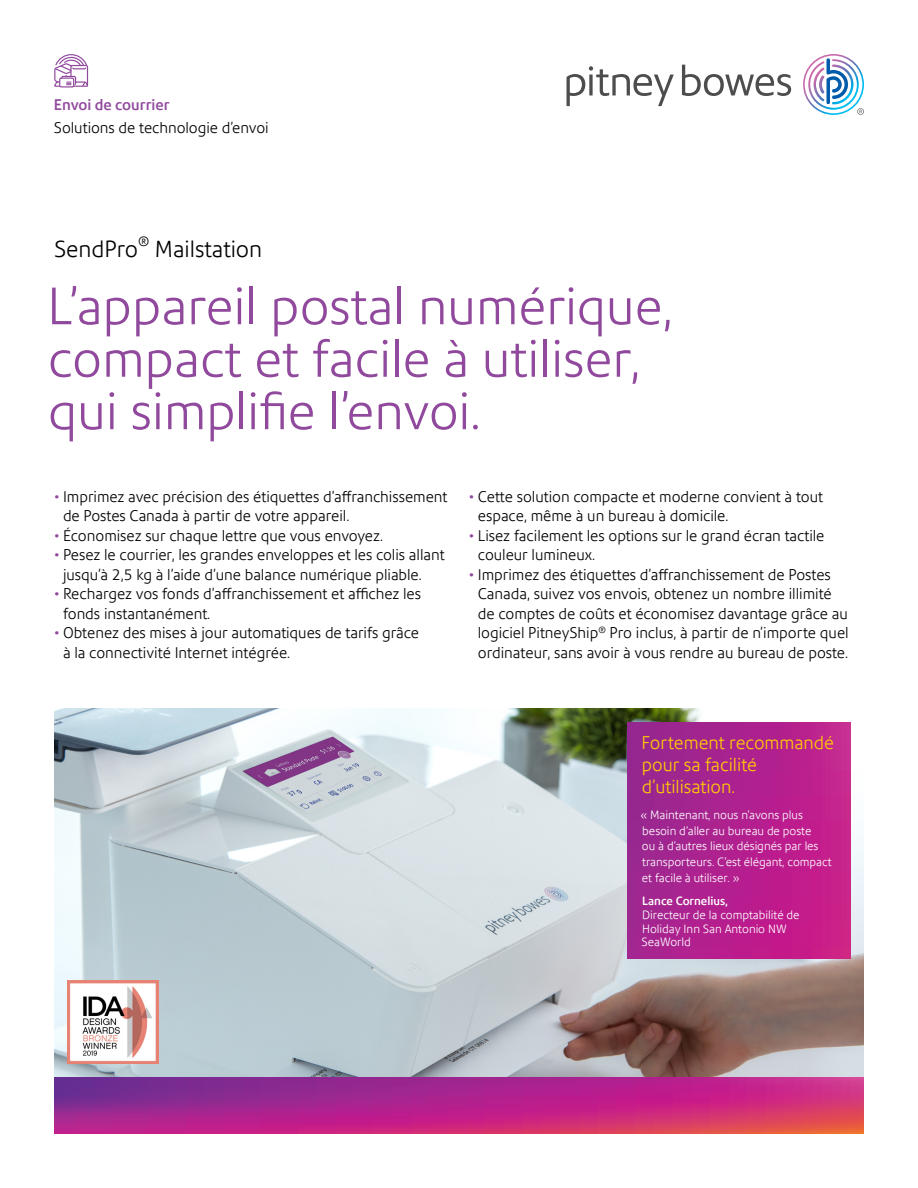
<style>
.page{position:relative;width:918px;height:1188px;background:#fff}
.page>*{position:absolute;margin:0;border:0;box-sizing:border-box;transform-origin:0 0}
.t1{font:300 51px/52.5px "Precision Sans";color:#90499c}
.t2{font:300 22.5px "Precision Sans";color:#000}
.t3{font:300 18px/22.2px "Precision Sans";color:#ffcb05}
.t4{font:300 15px/19.5px "Precision Sans";color:#000}
.t5{font:500 15px "Precision Sans";letter-spacing:-.005em;color:#90499c}
.t6{font:300 13.05px "Precision Sans";color:#000}
.t7{font:300 11.7px/15.9px "Precision Sans";color:#fff}
.t8{font:500 11.7px "Precision Sans";color:#fff}
.s1{color:#90499c}
</style>
<div class="page">
<svg style="left:54px;top:54px;width:34px;height:34px"></svg>
<img style="left:54px;top:708px;width:810px;height:369px">
<svg style="left:54px;top:1077px;width:810px;height:57px;background:#b52984"></svg>
<img style="left:68px;top:981px;width:90px;height:83px">
<div style="left:628px;top:722px;width:222px;height:236px;background:linear-gradient(to right,#992590,#ca1e8c)"></div>
<svg style="left:567px;top:65px;width:224px;height:41px"></svg>
<svg style="left:803px;top:54px;width:61px;height:61px"></svg>
<p class="t5" style="left:54px;top:96px;width:117px">Envoi de courrier</p>
<p class="t4" style="left:54px;top:118px;width:216px">Solutions de technologie d’envoi</p>
<h2 class="t2" style="left:54px;top:235px;width:86px">SendPro</h2>
<p class="t6" style="left:138px;top:234px;width:13px">®</p>
<h2 class="t2" style="left:155px;top:235px;width:109px">Mailstation</h2>
<h1 class="t1" style="left:47px;top:280px;width:627px">L’appareil postal numérique, compact et facile à utiliser, qui simplifie l’envoi.</h1>
<p class="t4" style="left:63px;top:487px;width:386px;text-indent:-9px"><span class="s1">•</span> Imprimez avec précision des étiquettes d’affranchissement de Postes Canada à partir de votre appareil.</p>
<p class="t4" style="left:54px;top:526px;width:331px"><span class="s1">•</span> Économisez sur chaque lettre que vous envoyez.</p>
<p class="t4" style="left:63px;top:545px;width:383px;text-indent:-9px"><span class="s1">•</span> Pesez le courrier, les grandes enveloppes et les colis allant jusqu’à 2,5 kg à l’aide d’une balance numérique pliable.</p>
<p class="t4" style="left:63px;top:584px;width:360px;text-indent:-9px"><span class="s1">•</span> Rechargez vos fonds d’affranchissement et affichez les fonds instantanément.</p>
<p class="t4" style="left:63px;top:623px;width:358px;text-indent:-9px"><span class="s1">•</span> Obtenez des mises à jour automatiques de tarifs grâce à la connectivité Internet intégrée.</p>
<p class="t4" style="left:478px;top:487px;width:347px;text-indent:-9px"><span class="s1">•</span> Cette solution compacte et moderne convient à tout espace, même à un bureau à domicile.</p>
<p class="t4" style="left:478px;top:526px;width:348px;text-indent:-9px"><span class="s1">•</span> Lisez facilement les options sur le grand écran tactile couleur lumineux.</p>
<p class="t4" style="left:478px;top:565px;width:372px;text-indent:-9px"><span class="s1">•</span> Imprimez des étiquettes d’affranchissement de Postes Canada, suivez vos envois, obtenez un nombre illimité de comptes de coûts et économisez davantage grâce au logiciel PitneyShip<sup>®</sup> Pro inclus, à partir de n’importe quel ordinateur, sans avoir à vous rendre au bureau de poste.</p>
<p class="t3" style="left:642px;top:732px;width:194px">Fortement recommandé pour sa facilité d’utilisation.</p>
<p class="t7" style="left:640px;top:807px;width:193px">« Maintenant, nous n’avons plus besoin d’aller au bureau de poste<br>ou à d’autres lieux désignés par les transporteurs. C’est élégant, compact et facile à utiliser. »</p>
<p class="t8" style="left:642px;top:894px;width:87px">Lance Cornelius,</p>
<p class="t7" style="left:642px;top:908px;width:159px;line-height:13.6px">Directeur de la comptabilité de<br>Holiday Inn San Antonio NW<br>SeaWorld</p>
</div>
